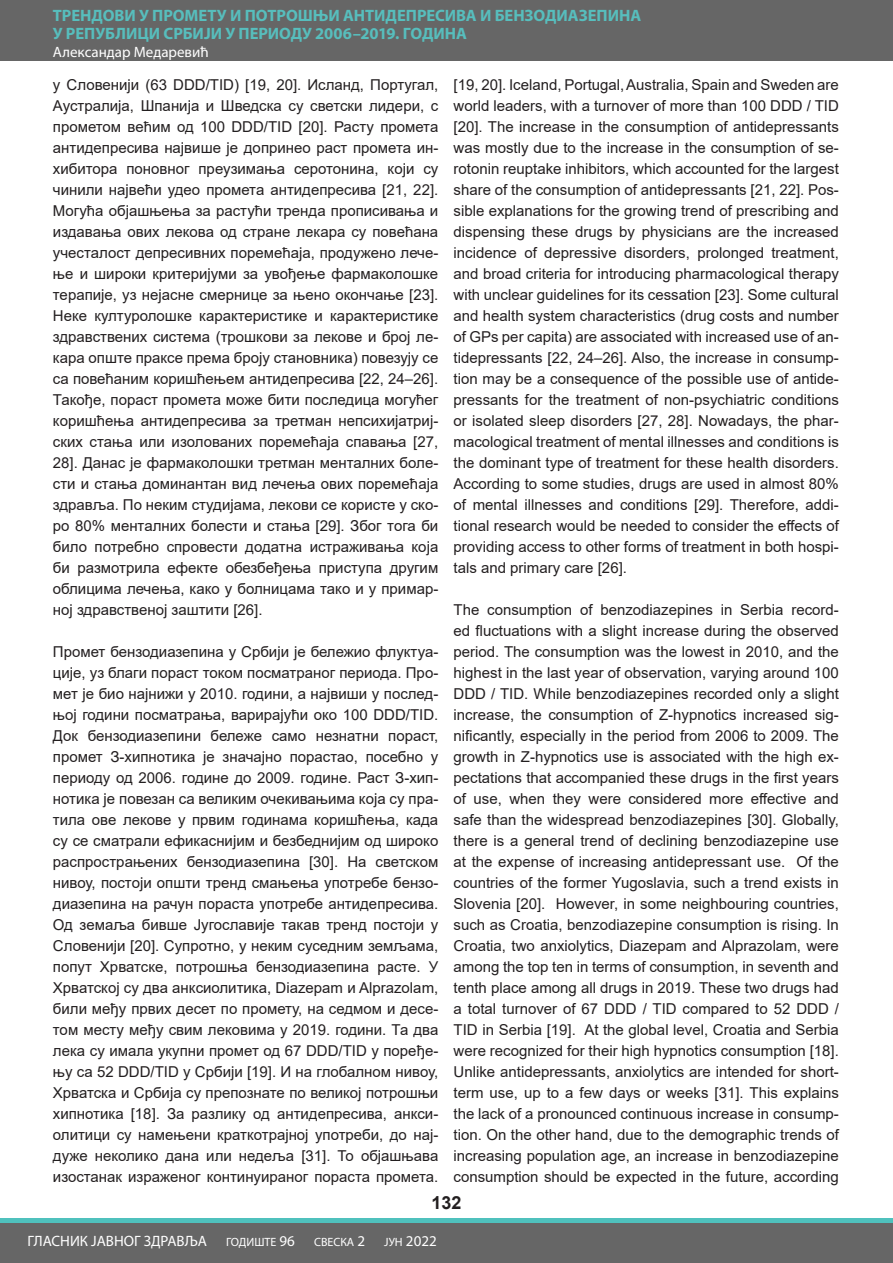
<style>
.page{position:relative;width:893px;height:1263px;background:#fff}
.page>*{position:absolute;margin:0;border:0;box-sizing:border-box;transform-origin:0 0}
.t1{font:700 18px "Arial";color:#231f20}
.t2{font:700 16.5px "Myriad Pro";color:#57bebd}
.t3{font:15px/21px "Arial";color:#231f20;text-align:justify}
.t4{font:15px "Myriad Pro";color:#fff}
.t5{font:12px "Myriad Pro";color:#fff}
.s1{font-size:15px}
.s2{font-size:12px}
</style>
<div class="page">
<div style="left:0;top:1219px;width:893px;height:44px;background:#666"></div>
<hr style="left:0;top:1219px;width:893px;height:4px;background:#4fc1bd">
<div style="left:0;top:0;width:893px;height:61px;background:#666"></div>
<p class="t2" style="left:53px;top:5px;width:590px">ТРЕНДОВИ У ПРОМЕТУ И ПОТРОШЊИ АНТИДЕПРЕСИВА И БЕНЗОДИАЗЕПИНА</p>
<p class="t2" style="left:53px;top:23px;width:416px">У РЕПУБЛИЦИ СРБИЈИ У ПЕРИОДУ 2006–2019. ГОДИНА</p>
<p class="t4" style="left:53px;top:43px;width:157px">Александар Медаревић</p>
<p class="t3" style="left:53px;top:74px;width:387px">у Словенији (63 DDD/ТID) [19, 20]. Исланд, Португал, Аустралија, Шпанија и Шведска су светски лидери, с прометом већим од 100 DDD/ТID [20]. Расту промета антидепресива највише је допринео раст промета ин&shy;хибитора поновног преузимања серотонина, који су чинили највећи удео промета антидепресива [21, 22].<br>Могућа објашњења за растући тренда прописивања и издавања ових лекова од стране лекара су повећана учесталост депресивних поремећаја, продужено лече&shy;ње и широки критеријуми за увођење фармаколошке терапије, уз нејасне смернице за њено окончање [23].<br>Неке културолошке карактеристике и карактеристике здравствених система (трошкови за лекове и број ле&shy;кара опште праксе према броју становника) повезују се са повећаним коришћењем антидепресива [22, 24–26].<br>Такође, пораст промета може бити последица могућег коришћења антидепресива за третман непсихијатриј&shy;ских стања или изолованих поремећаја спавања [27, 28]. Данас је фармаколошки третман менталних боле&shy;сти и стања доминантан вид лечења ових поремећаја здравља. По неким студијама, лекови се користе у ско&shy;ро 80% менталних болести и стања [29]. Због тога би било потребно спровести додатна истраживања која би размотрила ефекте обезбеђења приступа другим облицима лечења, како у болницама тако и у примар&shy;ној здравственој заштити [26].</p>
<p class="t3" style="left:53px;top:641px;width:387px">Промет бензодиазепина у Србији је бележио флуктуа&shy;ције, уз благи пораст током посматраног периода. Про&shy;мет је био најнижи у 2010. години, а највиши у послед&shy;њој години посматрања, варирајући око 100 DDD/ТID.<br>Док бензодиазепини бележе само незнатни пораст, промет З-хипнотика је значајно порастао, посебно у периоду од 2006. године до 2009. године. Раст З-хип&shy;нотика је повезан са великим очекивањима која су пра&shy;тила ове лекове у првим годинама коришћења, када су се сматрали ефикаснијим и безбеднијим од широко распрострањених бензодиазепина [30]. На светском нивоу, постоји општи тренд смањења употребе бензо&shy;диазепина на рачун пораста употребе антидепресива.<br>Од земаља бивше Југославије такав тренд постоји у Словенији [20]. Супротно, у неким суседним земљама, попут Хрватске, потрошња бензодиазепина расте. У Хрватској су два анксиолитика, Diazepam и Alprazolam, били међу првих десет по промету, на седмом и десе&shy;том месту међу свим лековима у 2019. години. Та два лека су имала укупни промет од 67 DDD/ТID у поређе&shy;њу са 52 DDD/ТID у Србији [19]. И на глобалном нивоу, Хрватска и Србија су препознате по великој потрошњи хипнотика [18]. За разлику од антидепресива, анкси&shy;олитици су намењени краткотрајној употреби, до нај&shy;дуже неколико дана или недеља [31]. То објашњава изостанак израженог континуираног пораста промета.</p>
<p class="t3" style="left:454px;top:74px;width:387px">[19, 20]. Iceland, Portugal, Australia, Spain and Sweden are world leaders, with a turnover of more than 100 DDD / TID [20]. The increase in the consumption of antidepressants was mostly due to the increase in the consumption of se&shy;rotonin reuptake inhibitors, which accounted for the largest share of the consumption of antidepressants [21, 22]. Pos&shy;sible explanations for the growing trend of prescribing and dispensing these drugs by physicians are the increased incidence of depressive disorders, prolonged treatment, and broad criteria for introducing pharmacological therapy with unclear guidelines for its cessation [23]. Some cultural and health system characteristics (drug costs and number of GPs per capita) are associated with increased use of an&shy;tidepressants [22, 24–26]. Also, the increase in consump&shy;tion may be a consequence of the possible use of antide&shy;pressants for the treatment of non-psychiatric conditions or isolated sleep disorders [27, 28]. Nowadays, the phar&shy;macological treatment of mental illnesses and conditions is the dominant type of treatment for these health disorders.<br>According to some studies, drugs are used in almost 80% of mental illnesses and conditions [29]. Therefore, addi&shy;tional research would be needed to consider the effects of providing access to other forms of treatment in both hospi&shy;tals and primary care [26].</p>
<p class="t3" style="left:454px;top:599px;width:387px">The consumption of benzodiazepines in Serbia record&shy;ed fluctuations with a slight increase during the observed period. The consumption was the lowest in 2010, and the highest in the last year of observation, varying around 100<br>DDD / TID. While benzodiazepines recorded only a slight increase, the consumption of Z-hypnotics increased sig&shy;nificantly, especially in the period from 2006 to 2009. The growth in Z-hypnotics use is associated with the high ex&shy;pectations that accompanied these drugs in the first years of use, when they were considered more effective and safe than the widespread benzodiazepines [30]. Globally, there is a general trend of declining benzodiazepine use at the expense of increasing antidepressant use. Of the countries of the former Yugoslavia, such a trend exists in Slovenia [20]. However, in some neighbouring countries, such as Croatia, benzodiazepine consumption is rising. In Croatia, two anxiolytics, Diazepam and Alprazolam, were among the top ten in terms of consumption, in seventh and tenth place among all drugs in 2019. These two drugs had a total turnover of 67 DDD / TID compared to 52 DDD / TID in Serbia [19]. At the global level, Croatia and Serbia were recognized for their high hypnotics consumption [18].<br>Unlike antidepressants, anxiolytics are intended for short&shy;term use, up to a few days or weeks [31]. This explains the lack of a pronounced continuous increase in consump&shy;tion. On the other hand, due to the demographic trends of increasing population age, an increase in benzodiazepine consumption should be expected in the future, according</p>
<p class="t1" style="left:431px;top:1190px;width:32px">132</p>
<p class="t4" style="left:28px;top:1232px;width:181px">ГЛАСНИК ЈАВНОГ ЗДРАВЉА</p>
<p class="t5" style="left:226px;top:1235px;width:70px">ГОДИШТЕ <span class="s1">96</span></p>
<p class="t5" style="left:314px;top:1235px;width:53px">СВЕСКА <span class="s1">2</span></p>
<p class="t4" style="left:384px;top:1232px;width:54px"><span class="s2">ЈУН</span> 2022</p>
</div>
